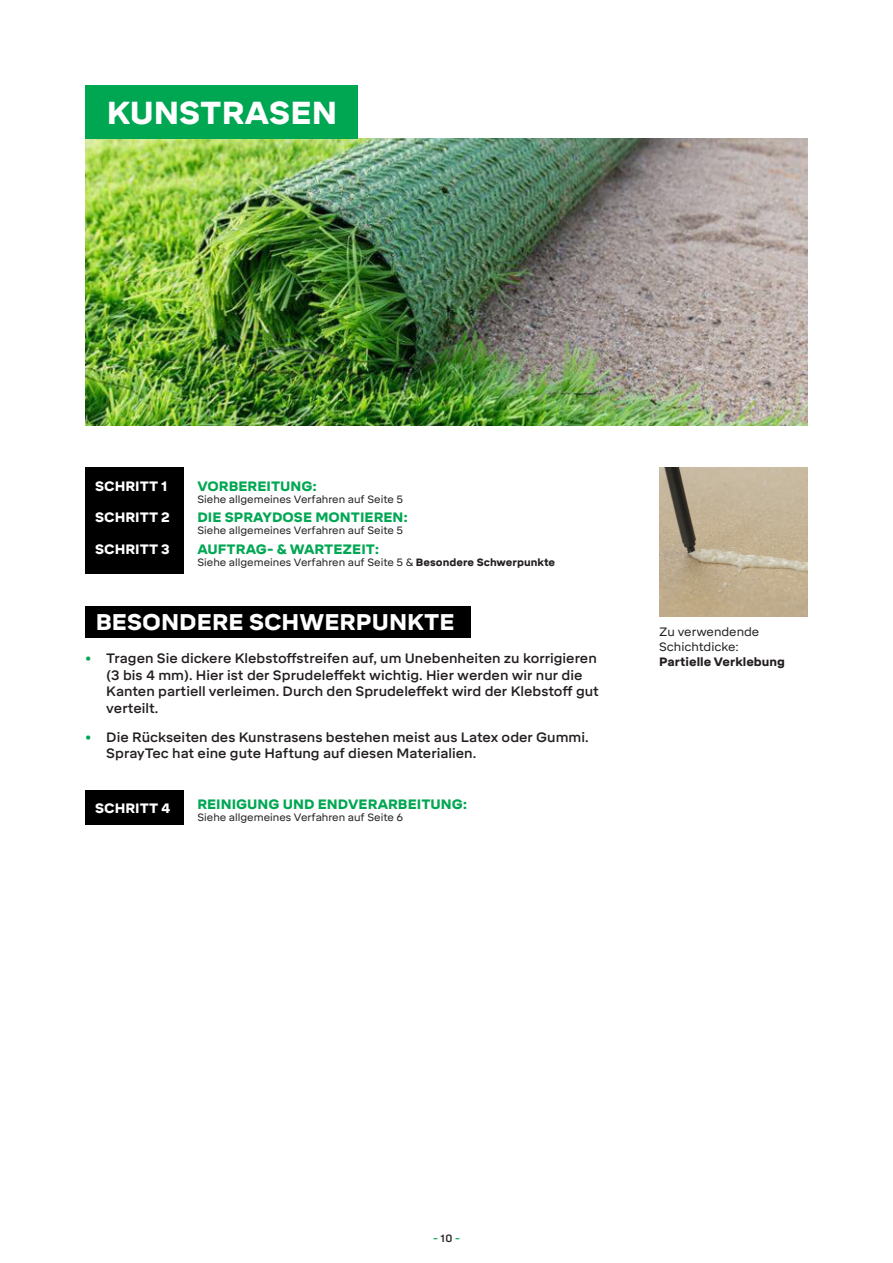
<style>
.page{position:relative;width:893px;height:1263px;background:#fff}
.page>*{position:absolute;margin:0;border:0;box-sizing:border-box;transform-origin:0 0}
.t1{font:900 31.5px "Mikro";color:#fff}
.t2{font:900 22.5px "Mikro";color:#fff}
.t3{font:500 13.5px/16.5px "Mikro";color:#231f20}
.Body_Tekst{font:900 13.5px "Mikro";color:#00a753}
.Body_Tekst-2{font:900 13.5px "Mikro";color:#fff}
.Body_Tekst-3{font:12px/15px "Mikro";color:#231f20}
.Body_Tekst-4{font:10.5px "Mikro";color:#231f20}
.t4{font:500 10.5px "Mikro";color:#00a753}
.s1{font-weight:900}
.s2{color:#00a753}
.s3{color:#231f20}
</style>
<div class="page">
<div style="left:85px;top:606px;width:385px;height:32px;background:#000001"></div>
<img style="left:85px;top:138px;width:723px;height:287px">
<img style="left:659px;top:468px;width:149px;height:149px">
<div style="left:85px;top:85px;width:273px;height:53px;background:#00a753"></div>
<div style="left:85px;top:791px;width:99px;height:34px;background:#000001"></div>
<div style="left:85px;top:468px;width:99px;height:106px;background:#000001"></div>
<h2 class="t1" style="left:107px;top:94px;width:232px">KUNSTRASEN</h2>
<p class="Body_Tekst-2" style="left:95px;top:478px;width:74px">SCHRITT 1</p>
<p class="Body_Tekst" style="left:197px;top:478px;width:121px">VORBEREITUNG:</p>
<p class="Body_Tekst-4" style="left:197px;top:493px;width:207px">Siehe allgemeines Verfahren auf Seite 5</p>
<p class="Body_Tekst-2" style="left:95px;top:510px;width:76px">SCHRITT 2</p>
<p class="Body_Tekst" style="left:197px;top:510px;width:212px">DIE SPRAYDOSE MONTIEREN:</p>
<p class="Body_Tekst-4" style="left:197px;top:525px;width:207px">Siehe allgemeines Verfahren auf Seite 5</p>
<p class="Body_Tekst-2" style="left:95px;top:541px;width:76px">SCHRITT 3</p>
<p class="Body_Tekst" style="left:197px;top:541px;width:184px">AUFTRAG- &amp; WARTEZEIT:</p>
<p class="Body_Tekst-4" style="left:197px;top:556px;width:359px">Siehe allgemeines Verfahren auf Seite 5 &amp; <span class="s1">Besondere Schwerpunkte</span></p>
<h2 class="t2" style="left:96px;top:609px;width:361px">BESONDERE SCHWERPUNKTE</h2>
<p class="t3" style="left:106px;top:650px;width:494px;text-indent:-21px"><span class="s2">•</span> Tragen Sie dickere Klebstoffstreifen auf, um Unebenheiten zu korrigieren (3 bis 4 mm). Hier ist der Sprudeleffekt wichtig. Hier werden wir nur die Kanten partiell verleimen. Durch den Sprudeleffekt wird der Klebstoff gut verteilt.</p>
<p class="t3" style="left:106px;top:729px;width:484px;text-indent:-21px"><span class="s2">•</span> Die Rückseiten des Kunstrasens bestehen meist aus Latex oder Gummi.<br>SprayTec hat eine gute Haftung auf diesen Materialien.</p>
<p class="Body_Tekst-2" style="left:95px;top:800px;width:77px">SCHRITT 4</p>
<p class="Body_Tekst" style="left:197px;top:796px;width:272px">REINIGUNG UND ENDVERARBEITUNG:</p>
<p class="Body_Tekst-4" style="left:197px;top:811px;width:207px">Siehe allgemeines Verfahren auf Seite 6</p>
<p class="Body_Tekst-3" style="left:659px;top:625px;width:127px">Zu verwendende<br>Schichtdicke:<br><span class="s1">Partielle Verklebung</span></p>
<p class="t4" style="left:433px;top:1232px;width:28px">- <span class="s3">10</span> -</p>
</div>
